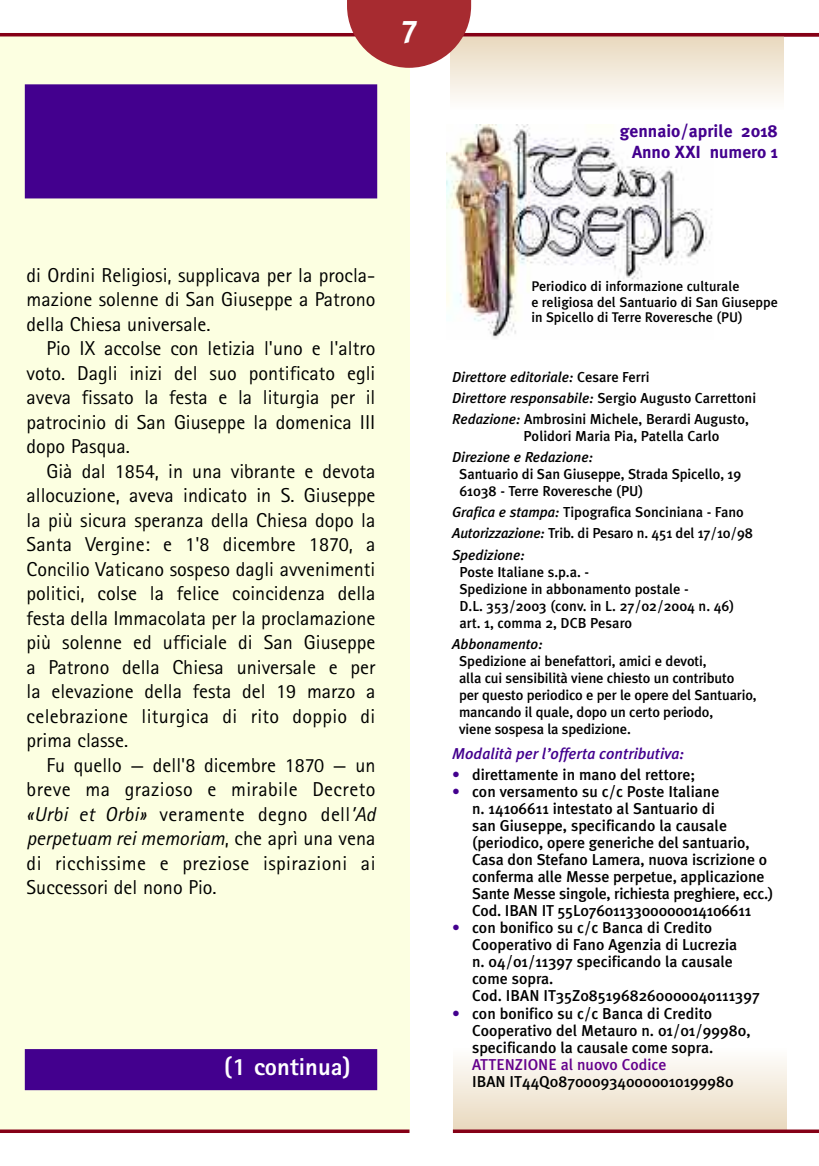
<style>
.page{position:relative;width:819px;height:1166px;background:#fff}
.page>*{position:absolute;margin:0;border:0;box-sizing:border-box;transform-origin:0 0}
.t1{font:31.5px "Meta Plus Bold Caps";color:#fff}
.t2{font:800 24.5px "Rotis Sans Serif";color:#fff}
.t3{font:20.12px/24.5px "Rotis Sans Serif";color:#000;text-align:justify}
.t4{font:700 17.5px/21px "Meta Plus";color:#43008e;text-align:right}
.t5{font:500 15.75px/17px "Meta Plus";color:#000}
.t6{font:italic 500 15.75px "Meta Plus";color:#43008e}
.t7{font:500 15.75px "Meta Plus";color:#64008c}
.t8{font:500 14.35px/17.2px "Meta Plus";letter-spacing:-.005em;color:#000}
.t9{font:italic 500 14.35px "Meta Plus";color:#000}
.t10{font:500 14px/15.8px "Meta Plus";color:#000}
.s1{font-style:italic}
.s2{color:#43008e}
</style>
<div class="page">
<div style="left:0;top:35px;width:409px;height:1096px;background:#fcffe1"></div>
<div style="left:453px;top:1048px;width:333px;height:83px;background:linear-gradient(to bottom,#fefefd,#e8d8bd)"></div>
<div style="left:28px;top:88px;width:346px;height:107px;background:#43008e"></div>
<div style="left:25px;top:84px;width:352px;height:114px;border:4px solid #43008e"></div>
<div style="left:28px;top:1052px;width:346px;height:34px;background:#43008e"></div>
<div style="left:25px;top:1049px;width:352px;height:41px;border:4px solid #43008e"></div>
<hr style="left:0;top:33px;width:819px;height:3px;background:#850016">
<svg style="left:0;top:1129px;width:409px;height:4px;background:#942030"></svg>
<svg style="left:453px;top:1129px;width:366px;height:4px"></svg>
<div style="left:450px;top:35px;width:333px;height:74px;background:linear-gradient(to bottom,#e8d8bc,#fefdfb)"></div>
<img style="left:446px;top:125px;width:266px;height:214px">
<hr style="left:434px;top:33px;width:385px;height:3px;background:#850016">
<svg style="left:347px;top:0;width:124px;height:68px;background:#b65151"></svg>
<h1 class="t1" style="left:401px;top:13px;width:18px">7</h1>
<p class="t4" style="left:619px;top:120px;width:160px">gennaio/aprile 2018<br>Anno XXI numero 1</p>
<p class="t3" style="left:27px;top:265px;width:350px">di Ordini Religiosi, supplicava per la procla&shy;mazione solenne di San Giuseppe a Patrono della Chiesa universale.</p>
<p class="t3" style="left:27px;top:338px;width:350px;text-indent:20px">Pio IX accolse con letizia l'uno e l'altro voto. Dagli inizi del suo pontificato egli aveva fissato la festa e la liturgia per il patrocinio di San Giuseppe la domenica III dopo Pasqua.</p>
<p class="t3" style="left:27px;top:461px;width:350px;text-indent:20px">Già dal 1854, in una vibrante e devota allocuzione, aveva indicato in S. Giuseppe la più sicura speranza della Chiesa dopo la Santa Vergine: e 1'8 dicembre 1870, a Concilio Vaticano sospeso dagli avvenimenti politici, colse la felice coincidenza della festa della Immacolata per la proclamazione più solenne ed ufficiale di San Giuseppe a Patrono della Chiesa universale e per la elevazione della festa del 19 marzo a celebrazione liturgica di rito doppio di prima classe.</p>
<p class="t3" style="left:27px;top:755px;width:350px;text-indent:20px">Fu quello — dell'8 dicembre 1870 — un breve ma grazioso e mirabile Decreto <span class="s1">«Urbi et Orbi»</span> veramente degno dell<span class="s1">’Ad perpetuam rei memoriam</span>, che aprì una vena di ricchissime e preziose ispirazioni ai Successori del nono Pio.</p>
<p class="t2" style="left:224px;top:1058px;width:128px">(1 continua)</p>
<p class="t10" style="left:531px;top:278px;width:248px">Periodico di informazione culturale<br>e religiosa del Santuario di San Giuseppe in Spicello di Terre Roveresche (PU)</p>
<p class="t8" style="left:452px;top:366px;width:305px;line-height:21px"><span class="s1">Direttore editoriale:</span> Cesare Ferri<br><span class="s1">Direttore responsabile:</span> Sergio Augusto Carrettoni<br><span class="s1">Redazione:</span> Ambrosini Michele, Berardi Augusto,</p>
<p class="t8" style="left:523px;top:428px;width:197px">Polidori Maria Pia, Patella Carlo</p>
<p class="t9" style="left:452px;top:449px;width:142px">Direzione e Redazione:</p>
<p class="t8" style="left:459px;top:466px;width:284px">Santuario di San Giuseppe, Strada Spicello, 19<br>61038 - Terre Roveresche (PU)</p>
<p class="t8" style="left:452px;top:502px;width:302px;line-height:21px"><span class="s1">Grafica e stampa:</span> Tipografica Sonciniana - Fano<br><span class="s1">Autorizzazione:</span> Trib. di Pesaro n. 451 del 17/10/98<br><span class="s1">Spedizione:</span></p>
<p class="t8" style="left:459px;top:563px;width:276px">Poste Italiane s.p.a. -<br>Spedizione in abbonamento postale -<br>D.L. 353/2003 (conv. in L. 27/02/2004 n. 46) art. 1, comma 2, DCB Pesaro</p>
<p class="t9" style="left:452px;top:635px;width:92px">Abbonamento:</p>
<p class="t8" style="left:459px;top:652px;width:299px">Spedizione ai benefattori, amici e devoti,<br>alla cui sensibilità viene chiesto un contributo per questo periodico e per le opere del Santuario, mancando il quale, dopo un certo periodo,<br>viene sospesa la spedizione.</p>
<p class="t6" style="left:452px;top:744px;width:233px">Modalità per l’offerta contributiva:</p>
<p class="t5" style="left:452px;top:766px;width:245px"><span class="s2">•</span> direttamente in mano del rettore;</p>
<p class="t5" style="left:472px;top:783px;width:303px;text-indent:-20px"><span class="s2">•</span> con versamento su c/c Poste Italiane<br>n. 14106611 intestato al Santuario di<br>san Giuseppe, specificando la causale (periodico, opere generiche del santuario, Casa don Stefano Lamera, nuova iscrizione o conferma alle Messe perpetue, applicazione Sante Messe singole, richiesta preghiere, ecc.)<br>Cod. IBAN IT 55L0760113300000014106611</p>
<p class="t5" style="left:472px;top:919px;width:289px;text-indent:-20px"><span class="s2">•</span> con bonifico su c/c Banca di Credito Cooperativo di Fano Agenzia di Lucrezia<br>n. 04/01/11397 specificando la causale come sopra.<br>Cod. IBAN IT35Z0851968260000040111397</p>
<p class="t5" style="left:472px;top:1004px;width:280px;text-indent:-20px"><span class="s2">•</span> con bonifico su c/c Banca di Credito<br>Cooperativo del Metauro n. 01/01/99980, specificando la causale come sopra.</p>
<p class="t7" style="left:472px;top:1055px;width:196px">ATTENZIONE al nuovo Codice</p>
<p class="t5" style="left:472px;top:1073px;width:263px">IBAN IT44Q0870009340000010199980</p>
</div>
